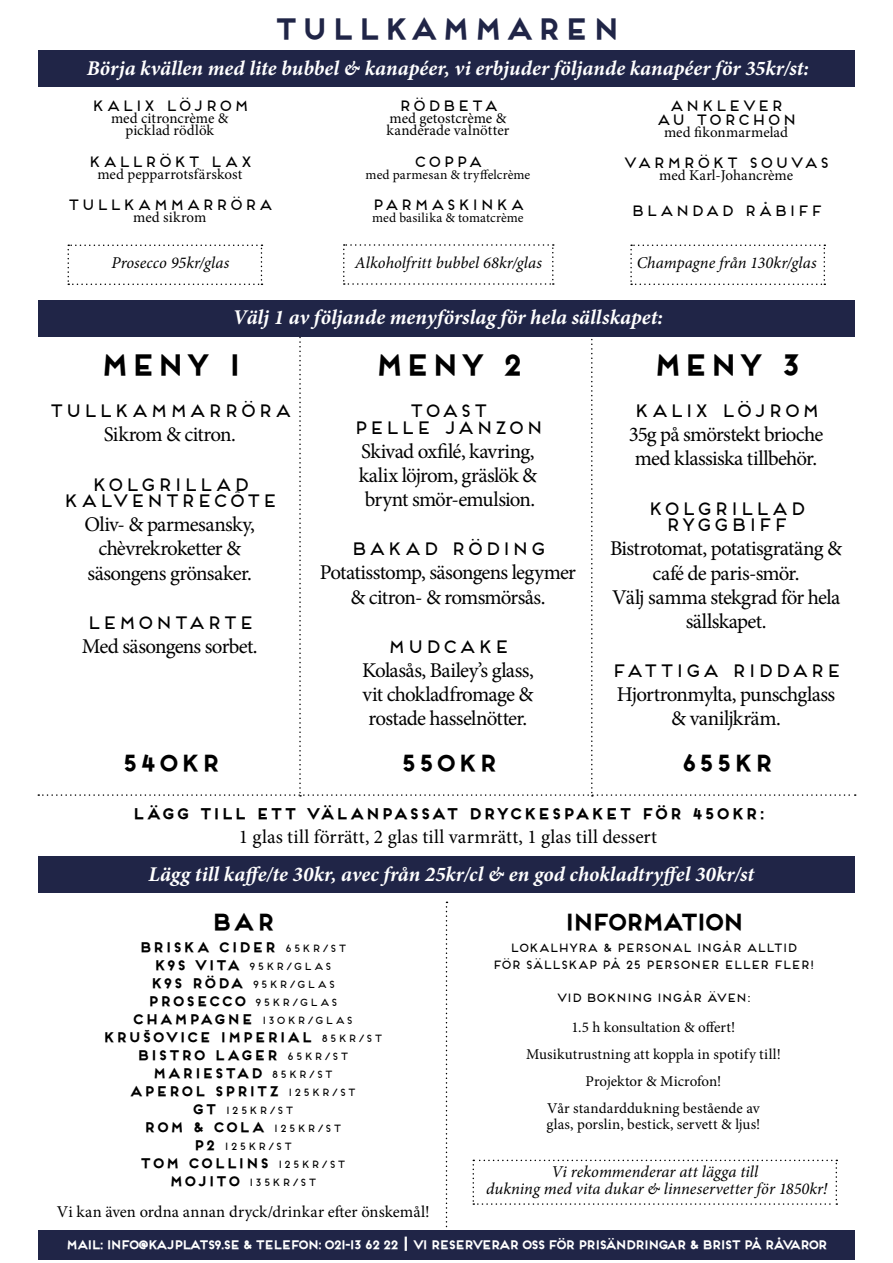
<style>
.page{position:relative;width:893px;height:1263px;background:#fff}
.page>*{position:absolute;margin:0;border:0;box-sizing:border-box;transform-origin:0 0}
.t1{font:700 28.5px "Frontage";letter-spacing:-.065em;color:#000}
.t2{font:700 28.5px "Frontage";color:#202547}
.t3{font:700 22.5px "Frontage";letter-spacing:-.07em;color:#000}
.t4{font:700 22.5px "Frontage";letter-spacing:-.225em;color:#000}
.t5{font:21px/24px "Minion Pro";letter-spacing:-.035em;color:#000;text-align:center}
.t6{font:italic 700 21px "Minion Pro";color:#fff}
.t7{font:19.5px "Minion Pro";letter-spacing:.01em;color:#000}
.t8{font:18px/16.5px "Frontage";letter-spacing:-.06em;color:#000;text-align:center}
.t9{font:18px "Frontage";letter-spacing:-.04em;color:#000}
.t10{font:italic 16.5px/16.5px "Minion Pro";color:#000;text-align:center}
.t11{font:16.5px "Minion Pro";letter-spacing:.005em;color:#000}
.t12{font:15px/27px "Minion Pro";letter-spacing:.005em;color:#000;text-align:center}
.t13{font:15px/13.5px "Frontage";letter-spacing:-.035em;color:#000;text-align:center}
.t14{font:700 15px "Frontage";letter-spacing:-.045em;color:#000}
.t15{font:700 13.5px/18px "Frontage";letter-spacing:-.02em;color:#000;text-align:center}
.t16{font:13.5px "Minion Pro";letter-spacing:.005em;color:#000}
.t17{font:700 12px "Frontage";letter-spacing:-.23em;color:#fff}
.t18{font:12px/16.5px "Frontage";letter-spacing:-.19em;color:#000;text-align:center}
.t19{font:10.5px/18px "Frontage";letter-spacing:-.015em;color:#000;text-align:center}
.s1{font-weight:400;font-size:10.5px}
.s2{font-weight:700;font-size:13.5px}
.s3{font-size:15px}
</style>
<div class="page">
<svg style="left:446px;top:902px;width:1px;height:326px"></svg>
<div style="left:38px;top:300px;width:817px;height:36px;background:#202547"></div>
<div style="left:38px;top:50px;width:817px;height:36px;background:#202547"></div>
<div style="left:38px;top:1230px;width:817px;height:29px;background:#202547"></div>
<svg style="left:68px;top:245px;width:194px;height:40px"></svg>
<svg style="left:343px;top:244px;width:211px;height:41px"></svg>
<svg style="left:630px;top:245px;width:195px;height:40px"></svg>
<div style="left:39px;top:857px;width:816px;height:36px;background:#202547"></div>
<svg style="left:472px;top:1160px;width:365px;height:45px"></svg>
<svg style="left:38px;top:336px;width:818px;height:461px"></svg>
<h1 class="t2" style="left:271px;top:11px;width:351px">TULLKAMMAREN</h1>
<p class="t6" style="left:87px;top:54px;width:724px">Börja kvällen med lite bubbel &amp; kanapéer, vi erbjuder följande kanapéer för 35kr/st:</p>
<p class="t13" style="left:90px;top:99px;width:161px">KALIX LÖJROM</p>
<p class="t12" style="left:111px;top:113px;width:119px;line-height:12px">med citroncrème &amp; picklad rödlök</p>
<p class="t13" style="left:87px;top:154px;width:168px">KALLRÖKT LAX</p>
<p class="t12" style="left:97px;top:161px;width:146px">med pepparrotsfärskost</p>
<p class="t13" style="left:66px;top:198px;width:209px">TULLKAMMARRÖRA</p>
<p class="t12" style="left:133px;top:204px;width:75px">med sikrom</p>
<p class="t13" style="left:397px;top:99px;width:103px">RÖDBETA</p>
<p class="t12" style="left:387px;top:113px;width:124px;line-height:12px;text-align:left">med getostcrème &amp; kanderade valnötter</p>
<p class="t13" style="left:413px;top:154px;width:72px">COPPA</p>
<p class="t16" style="left:366px;top:166px;width:166px">med parmesan &amp; tryffelcrème</p>
<p class="t13" style="left:371px;top:198px;width:156px">PARMASKINKA</p>
<p class="t16" style="left:372px;top:209px;width:153px">med basilika &amp; tomatcrème</p>
<p class="t13" style="left:655px;top:99px;width:144px">ANKLEVER<br>AU TORCHON</p>
<p class="t12" style="left:664px;top:119px;width:126px">med fikonmarmelad</p>
<p class="t13" style="left:622px;top:156px;width:209px">VARMRÖKT SOUVAS</p>
<p class="t12" style="left:659px;top:162px;width:135px">med Karl-Johancrème</p>
<p class="t13" style="left:629px;top:204px;width:195px">BLANDAD RÅBIFF</p>
<p class="t10" style="left:111px;top:255px;width:120px">Prosecco 95kr/glas</p>
<p class="t10" style="left:355px;top:255px;width:189px">Alkoholfritt bubbel 68kr/glas</p>
<p class="t10" style="left:637px;top:255px;width:182px">Champagne från 130kr/glas</p>
<p class="t6" style="left:233px;top:303px;width:432px">Välj 1 av följande menyförslag för hela sällskapet:</p>
<h1 class="t1" style="left:98px;top:348px;width:146px">MENY 1</h1>
<p class="t8" style="left:47px;top:402px;width:246px">TULLKAMMARRÖRA</p>
<p class="t5" style="left:104px;top:423px;width:133px">Sikrom &amp; citron.</p>
<p class="t8" style="left:62px;top:476px;width:218px">KOLGRILLAD<br>KALVENTRECÔTE</p>
<p class="t5" style="left:85px;top:513px;width:172px">Oliv- &amp; parmesansky, chèvrekroketter &amp; säsongens grönsaker.</p>
<p class="t8" style="left:85px;top:614px;width:171px">LEMONTARTE</p>
<p class="t5" style="left:82px;top:634px;width:177px">Med säsongens sorbet.</p>
<h1 class="t1" style="left:372px;top:348px;width:153px">MENY 2</h1>
<p class="t8" style="left:352px;top:402px;width:193px">TOAST<br>PELLE JANZON</p>
<p class="t5" style="left:359px;top:439px;width:180px;text-align:justify">Skivad oxfilé, kavring, kalix löjrom, gräslök &amp; brynt smör-emulsion.</p>
<p class="t9" style="left:349px;top:538px;width:199px">BAKAD RÖDING</p>
<p class="t5" style="left:320px;top:561px;width:258px">Potatisstomp, säsongens legymer &amp; citron- &amp; romsmörsås.</p>
<p class="t8" style="left:386px;top:638px;width:126px">MUDCAKE</p>
<p class="t5" style="left:362px;top:658px;width:173px;text-align:justify">Kolasås, Bailey’s glass, vit chokladfromage &amp; rostade hasselnötter.</p>
<h1 class="t1" style="left:650px;top:348px;width:153px">MENY 3</h1>
<p class="t8" style="left:632px;top:402px;width:190px">KALIX LÖJROM</p>
<p class="t5" style="left:629px;top:423px;width:196px;text-align:left">35g på smörstekt brioche med klassiska tillbehör.</p>
<p class="t8" style="left:646px;top:500px;width:162px">KOLGRILLAD<br>RYGGBIFF</p>
<p class="t5" style="left:610px;top:537px;width:233px">Bistrotomat, potatisgratäng &amp; café de paris-smör.<br>Välj samma stekgrad för hela sällskapet.</p>
<p class="t8" style="left:610px;top:662px;width:234px">FATTIGA RIDDARE</p>
<p class="t5" style="left:617px;top:682px;width:220px">Hjortronmylta, punschglass &amp; vaniljkräm.</p>
<p class="t3" style="left:120px;top:749px;width:103px">540KR</p>
<p class="t3" style="left:399px;top:749px;width:101px">550KR</p>
<p class="t3" style="left:679px;top:749px;width:96px">655KR</p>
<p class="t14" style="left:131px;top:804px;width:635px">LÄGG TILL ETT VÄLANPASSAT DRYCKESPAKET FÖR 450KR:</p>
<p class="t7" style="left:239px;top:824px;width:420px">1 glas till förrätt, 2 glas till varmrätt, 1 glas till dessert</p>
<p class="t6" style="left:148px;top:859px;width:607px">Lägg till kaffe/te 30kr, avec från 25kr/cl &amp; en god chokladtryffel 30kr/st</p>
<p class="t3" style="left:209px;top:908px;width:68px">BAR</p>
<p class="t15" style="left:138px;top:938px;width:210px">BRISKA CIDER <span class="s1">65KR/ST</span></p>
<p class="t19" style="left:132px;top:957px;width:223px"><span class="s2">K9S VITA</span> 95KR/GLAS<br><span class="s2">K9S RÖDA</span> 95KR/GLAS<br><span class="s2">PROSECCO</span> 95KR/GLAS<br><span class="s2">CHAMPAGNE</span> 130KR/GLAS</p>
<p class="t15" style="left:102px;top:1028px;width:283px">KRUŠOVICE IMPERIAL <span class="s1">85KR/ST<br></span>BISTRO LAGER <span class="s1">65KR/ST<br></span>MARIESTAD <span class="s1">85KR/ST<br></span>APEROL SPRITZ <span class="s1">125KR/ST</span></p>
<p class="t19" style="left:191px;top:1101px;width:104px"><span class="s2">GT</span> 125KR/ST</p>
<p class="t15" style="left:143px;top:1118px;width:201px">ROM &amp; COLA <span class="s1">125KR/ST</span></p>
<p class="t19" style="left:192px;top:1137px;width:102px"><span class="s2">P2</span> 125KR/ST</p>
<p class="t15" style="left:139px;top:1154px;width:209px">TOM COLLINS <span class="s1">125KR/ST</span></p>
<p class="t19" style="left:168px;top:1173px;width:150px"><span class="s2">MOJITO</span> 135KR/ST</p>
<p class="t11" style="left:57px;top:1200px;width:374px">Vi kan även ordna annan dryck/drinkar efter önskemål!</p>
<p class="t4" style="left:562px;top:908px;width:184px">INFORMATION</p>
<p class="t18" style="left:491px;top:939px;width:325px">LOKALHYRA &amp; PERSONAL INGÅR ALLTID<br>FÖR SÄLLSKAP PÅ 25 PERSONER ELLER FLER!</p>
<p class="t18" style="left:556px;top:989px;width:197px">VID BOKNING INGÅR ÄVEN:</p>
<p class="t12" style="left:526px;top:1014px;width:256px">1.5 h konsultation &amp; offert!<br>Musikutrustning att koppla in spotify till!<br>Projektor &amp; Microfon!<br>Vår standarddukning bestående av</p>
<p class="t12" style="left:546px;top:1111px;width:215px">glas, porslin, bestick, servett &amp; ljus!</p>
<p class="t10" style="left:486px;top:1164px;width:343px">Vi rekommenderar att lägga till<br>dukning med vita dukar &amp; linneservetter för 1850kr!</p>
<p class="t17" style="left:65px;top:1237px;width:765px">MAIL: INFO@KAJPLATS9.SE &amp; TELEFON: 021-13 62 22 <span class="s3">|</span> VI RESERVERAR OSS FÖR PRISÄNDRINGAR &amp; BRIST PÅ RÅVAROR</p>
</div>
